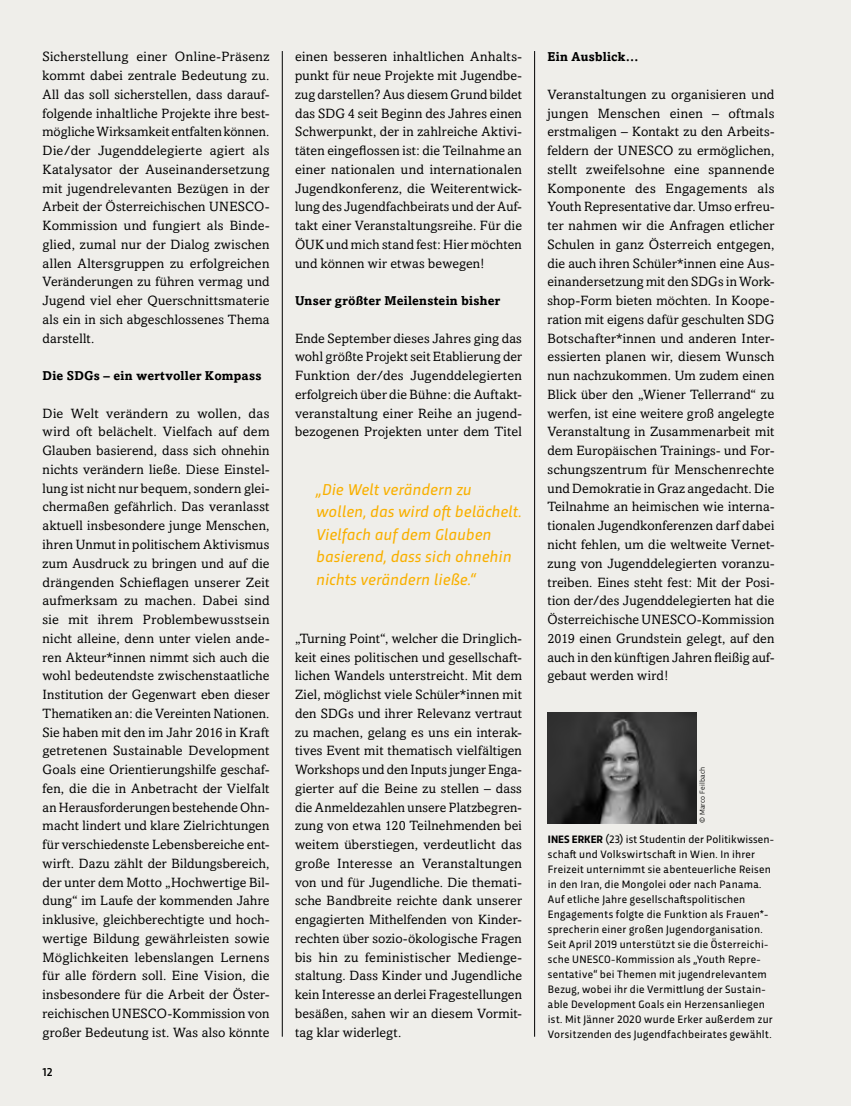
<style>
.page{position:relative;width:851px;height:1106px;background:#fff}
.page>*{position:absolute;margin:0;border:0;box-sizing:border-box;transform-origin:0 0}
.t1{font:italic 16.5px/22.5px "Trasandina";letter-spacing:.005em;color:#f9b000}
.t2{font:13.5px/18.8px "Amasis";letter-spacing:.015em;color:#000;text-align:justify}
.t3{font:700 12.75px "Amasis";letter-spacing:.02em;color:#000}
.t4{font:500 12px "Trasandina";color:#000}
.t5{font:11.25px/15px "Trasandina";letter-spacing:.02em;color:#000}
.t6{font:7.5px "Trasandina";letter-spacing:.03em;color:#000}
.s1{font-weight:700}
</style>
<div class="page">
<div style="left:0;top:0;width:850px;height:1106px;background:#efeeea"></div>
<hr style="left:282px;top:51px;width:1px;height:985px;background:#000">
<hr style="left:534px;top:51px;width:1px;height:985px;background:#000">
<img style="left:547px;top:712px;width:149px;height:111px">
<p class="t2" style="left:43px;top:47px;width:228px">Sicherstellung einer Online-Präsenz kommt dabei zentrale Bedeutung zu.<br>All das soll sicherstellen, dass darauf&shy;folgende inhaltliche Projekte ihre best&shy;mögliche Wirksamkeit entfalten können.<br>Die/der Jugenddelegierte agiert als Katalysator der Auseinandersetzung mit jugendrelevanten Bezügen in der Arbeit der Österreichischen UNESCO-Kommission und fungiert als Binde&shy;glied, zumal nur der Dialog zwischen allen Altersgruppen zu erfolgreichen Veränderungen zu führen vermag und Jugend viel eher Querschnittsmaterie als ein in sich abgeschlossenes Thema darstellt.</p>
<p class="t3" style="left:43px;top:368px;width:220px">Die SDGs – ein wertvoller Kompass</p>
<p class="t2" style="left:43px;top:404px;width:228px">Die Welt verändern zu wollen, das wird oft belächelt. Vielfach auf dem Glauben basierend, dass sich ohnehin nichts verändern ließe. Diese Einstel&shy;lung ist nicht nur bequem, sondern glei&shy;chermaßen gefährlich. Das veranlasst aktuell insbesondere junge Menschen, ihren Unmut in politischem Aktivismus zum Ausdruck zu bringen und auf die drängenden Schieflagen unserer Zeit aufmerksam zu machen. Dabei sind sie mit ihrem Problembewusstsein nicht alleine, denn unter vielen ande&shy;ren Akteur*innen nimmt sich auch die wohl bedeutendste zwischenstaatliche Institution der Gegenwart eben dieser Thematiken an: die Vereinten Nationen.<br>Sie haben mit den im Jahr 2016 in Kraft getretenen Sustainable Development Goals eine Orientierungshilfe geschaf&shy;fen, die die in Anbetracht der Vielfalt an Herausforderungen bestehende Ohn&shy;macht lindert und klare Zielrichtungen für verschiedenste Lebensbereiche ent&shy;wirft. Dazu zählt der Bildungsbereich, der unter dem Motto „Hochwertige Bil&shy;dung“ im Laufe der kommenden Jahre inklusive, gleichberechtigte und hoch&shy;wertige Bildung gewährleisten sowie Möglichkeiten lebenslangen Lernens für alle fördern soll. Eine Vision, die insbesondere für die Arbeit der Öster&shy;reichischen UNESCO-Kommission von großer Bedeutung ist. Was also könnte</p>
<p class="t4" style="left:43px;top:1063px;width:11px">12</p>
<p class="t2" style="left:295px;top:47px;width:228px">einen besseren inhaltlichen Anhalts&shy;punkt für neue Projekte mit Jugendbe&shy;zug darstellen? Aus diesem Grund bildet das SDG 4 seit Beginn des Jahres einen Schwerpunkt, der in zahlreiche Aktivi&shy;täten eingeflossen ist: die Teilnahme an einer nationalen und internationalen Jugendkonferenz, die Weiterentwick&shy;lung des Jugendfachbeirats und der Auf&shy;takt einer Veranstaltungsreihe. Für die ÖUK und mich stand fest: Hier möchten und können wir etwas bewegen!</p>
<p class="t3" style="left:295px;top:293px;width:206px">Unser größter Meilenstein bisher</p>
<p class="t2" style="left:295px;top:329px;width:228px">Ende September dieses Jahres ging das wohl größte Projekt seit Etablierung der Funktion der/des Jugenddelegierten erfolgreich über die Bühne: die Auftakt&shy;veranstaltung einer Reihe an jugend&shy;bezogenen Projekten unter dem Titel</p>
<p class="t1" style="left:316px;top:477px;width:207px">„Die Welt verändern zu wollen, das wird oft belächelt.<br>Vielfach auf dem Glauben basierend, dass sich ohnehin nichts verändern ließe.“</p>
<p class="t2" style="left:295px;top:629px;width:228px">„Turning Point“, welcher die Dringlich&shy;keit eines politischen und gesellschaft&shy;lichen Wandels unterstreicht. Mit dem Ziel, möglichst viele Schüler*innen mit den SDGs und ihrer Relevanz vertraut zu machen, gelang es uns ein interak&shy;tives Event mit thematisch vielfältigen Workshops und den Inputs junger Enga&shy;gierter auf die Beine zu stellen – dass die Anmeldezahlen unsere Platzbegren&shy;zung von etwa 120 Teilnehmenden bei weitem überstiegen, verdeutlicht das große Interesse an Veranstaltungen von und für Jugendliche. Die themati&shy;sche Bandbreite reichte dank unserer engagierten Mithelfenden von Kinder&shy;rechten über sozio-ökologische Fragen bis hin zu feministischer Medienge&shy;staltung. Dass Kinder und Jugendliche kein Interesse an derlei Fragestellungen besäßen, sahen wir an diesem Vormit&shy;tag klar widerlegt.</p>
<p class="t3" style="left:547px;top:49px;width:92px">Ein Ausblick…</p>
<p class="t2" style="left:547px;top:85px;width:228px">Veranstaltungen zu organisieren und jungen Menschen einen – oftmals erstmaligen – Kontakt zu den Arbeits&shy;feldern der UNESCO zu ermöglichen, stellt zweifelsohne eine spannende Komponente des Engagements als Youth Representative dar. Umso erfreu&shy;ter nahmen wir die Anfragen etlicher Schulen in ganz Österreich entgegen, die auch ihren Schüler*innen eine Aus&shy;einandersetzung mit den SDGs in Work&shy;shop-Form bieten möchten. In Koope&shy;ration mit eigens dafür geschulten SDG Botschafter*innen und anderen Inter&shy;essierten planen wir, diesem Wunsch nun nachzukommen. Um zudem einen Blick über den „Wiener Tellerrand“ zu werfen, ist eine weitere groß angelegte Veranstaltung in Zusammenarbeit mit dem Europäischen Trainings- und For&shy;schungszentrum für Menschenrechte und Demokratie in Graz angedacht. Die Teilnahme an heimischen wie interna&shy;tionalen Jugendkonferenzen darf dabei nicht fehlen, um die weltweite Vernet&shy;zung von Jugenddelegierten voranzu&shy;treiben. Eines steht fest: Mit der Posi&shy;tion der/des Jugenddelegierten hat die Österreichische UNESCO-Kommission 2019 einen Grundstein gelegt, auf den auch in den künftigen Jahren fleißig auf&shy;gebaut werden wird!</p>
<p class="t6" style="left:696px;top:823px;width:58px;rotate:-90deg">© Marco Feilbach</p>
<p class="t5" style="left:548px;top:831px;width:227px"><span class="s1">INES ERKER</span> (23) ist Studentin der Politikwissen&shy;schaft und Volkswirtschaft in Wien. In ihrer Freizeit unternimmt sie abenteuerliche Reisen in den Iran, die Mongolei oder nach Panama.<br>Auf etliche Jahre gesellschaftspolitischen Engagements folgte die Funktion als Frauen*- sprecherin einer großen Jugendorganisation.<br>Seit April 2019 unterstützt sie die Österreichi&shy;sche UNESCO-Kommission als „Youth Repre&shy;sentative“ bei Themen mit jugendrelevantem Bezug, wobei ihr die Vermittlung der Sustain&shy;able Development Goals ein Herzensanliegen ist. Mit Jänner 2020 wurde Erker außerdem zur Vorsitzenden des Jugendfachbeirates gewählt.</p>
</div>
